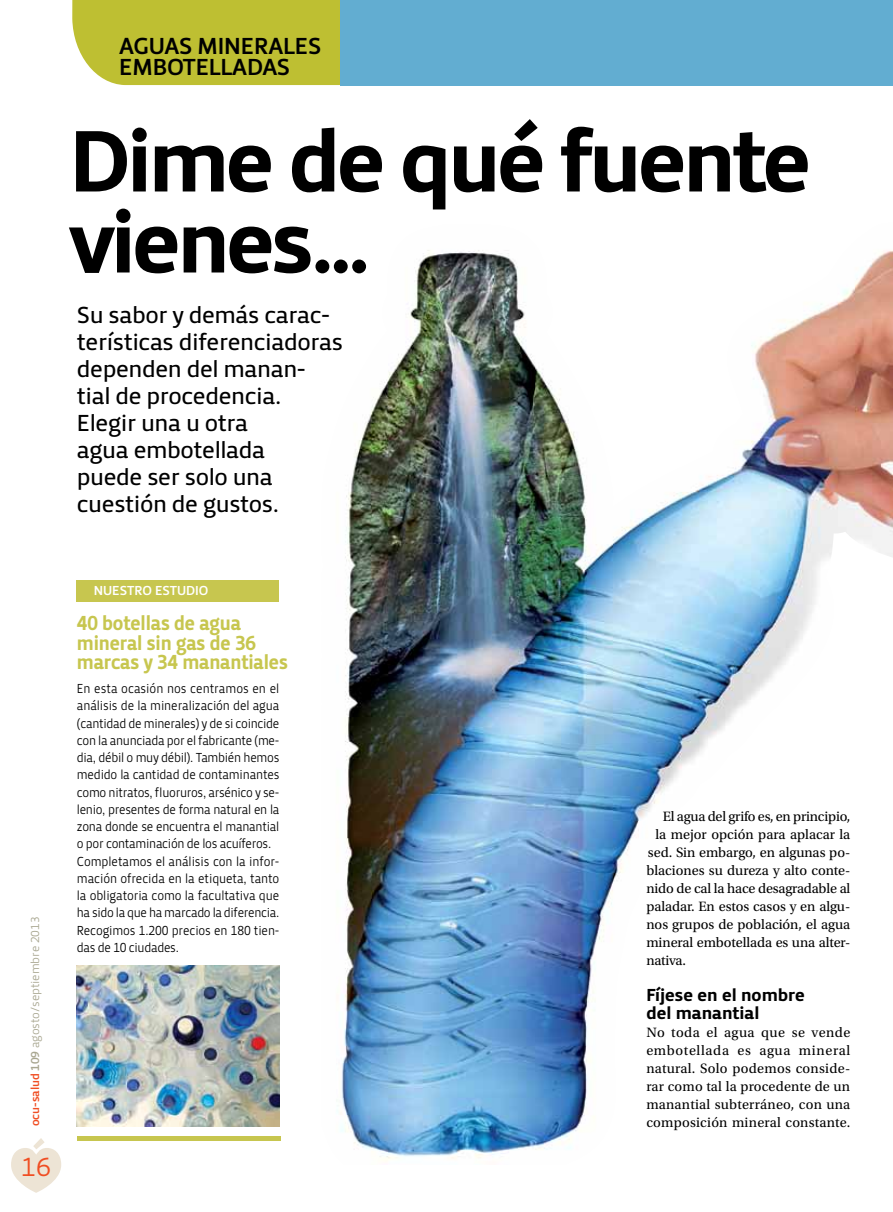
<style>
.page{position:relative;width:893px;height:1212px;background:#fff}
.page>*{position:absolute;margin:0;border:0;box-sizing:border-box;transform-origin:0 0}
.t1{font:90px/81px "Priva Pro Four";letter-spacing:-.04em;color:#000}
.t2{font:27px "Priva Pro One";color:#f04e23}
.t3{font:24px/27px "Priva Pro Two";letter-spacing:-.02em;color:#000}
.t4{font:24px/21px "Priva Pro Three";letter-spacing:-.005em;color:#000}
.t5{font:21px/19.5px "Priva Pro Four";letter-spacing:-.005em;color:#c7c64f;scale:.9 1}
.t6{font:18px/18px "Priva Pro Four";color:#000}
.t7{font:14.25px/18px "Utopia Std";letter-spacing:-.005em;color:#000;text-align:justify}
.t8{font:13.5px/17.2px "Priva Pro One";letter-spacing:-.025em;color:#000;scale:.9 1}
.t9{font:13.5px "Priva Pro Three";color:#fff}
.t10{font:12px "Priva Pro One";letter-spacing:-.01em;color:#a9a791}
.s1{font-family:"Priva Pro Three";color:#f04e23}
.s2{font-family:"Priva Pro Three"}
</style>
<div class="page">
<svg style="left:11px;top:1138px;width:50px;height:55px"></svg>
<img style="left:337px;top:250px;width:552px;height:912px">
<div style="left:72px;top:0;width:268px;height:85px;background:#bebf32"></div>
<div style="left:340px;top:0;width:553px;height:85px;background:#62add1"></div>
<div style="left:77px;top:580px;width:202px;height:21px;background:#c7c64f"></div>
<div style="left:77px;top:1136px;width:204px;height:5px;background:#c7c64f"></div>
<img style="left:77px;top:965px;width:202px;height:161px">
<h3 class="t4" style="left:119px;top:36px;width:204px">AGUAS MINERALES<br>EMBOTELLADAS</h3>
<h1 class="t1" style="left:70px;top:121px;width:743px">Dime de qué fuente vienes...</h1>
<h3 class="t3" style="left:77px;top:301px;width:268px">Su sabor y demás carac&shy;terísticas diferenciadoras dependen del manan&shy;tial de procedencia.<br>Elegir una u otra<br>agua embotellada<br>puede ser solo una cuestión de gustos.</h3>
<p class="t10" style="left:28px;top:1126px;width:211px;rotate:-90deg"><span class="s1">OCU-SALUD</span> <span class="s2">109</span> agosto/septiembre 2013</p>
<h2 class="t2" style="left:21px;top:1150px;width:32px">16</h2>
<p class="t9" style="left:94px;top:582px;width:10px">NUESTRO</p>
<p class="t9" style="left:155px;top:582px;width:9px">ESTUDIO</p>
<h3 class="t5" style="left:77px;top:613px;width:236px">40 botellas de agua mineral sin gas de 36 marcas y 34 manantiales</h3>
<p class="t8" style="left:77px;top:680px;width:227px">En esta ocasión nos centramos en el análisis de la mineralización del agua (cantidad de minerales) y de si coincide con la anunciada por el fabricante (me&shy;dia, débil o muy débil). También hemos medido la cantidad de contaminantes como nitratos, fluoruros, arsénico y se&shy;lenio, presentes de forma natural en la zona donde se encuentra el manantial o por contaminación de los acuíferos.<br>Completamos el análisis con la infor&shy;mación ofrecida en la etiqueta, tanto la obligatoria como la facultativa que ha sido la que ha marcado la diferencia.<br>Recogimos 1.200 precios en 180 tien&shy;das de 10 ciudades.</p>
<p class="t7" style="left:663px;top:807px;width:189px">El agua del grifo es, en principio,</p>
<p class="t7" style="left:655px;top:825px;width:197px">la mejor opción para aplacar la</p>
<p class="t7" style="left:648px;top:843px;width:204px">sed. Sin embargo, en algunas po-</p>
<p class="t7" style="left:646px;top:861px;width:206px">blaciones su dureza y alto conte-</p>
<p class="t7" style="left:646px;top:879px;width:206px">nido de cal la hace desagradable al</p>
<p class="t7" style="left:646px;top:897px;width:205px">paladar. En estos casos y en algu-</p>
<p class="t7" style="left:646px;top:915px;width:205px">nos grupos de población, el agua</p>
<p class="t7" style="left:646px;top:933px;width:206px">mineral embotellada es una alter-</p>
<p class="t7" style="left:646px;top:951px;width:41px">nativa.</p>
<h3 class="t6" style="left:646px;top:985px;width:160px">Fíjese en el nombre del manantial</h3>
<p class="t7" style="left:646px;top:1023px;width:206px">No toda el agua que se vende embotellada es agua mineral natural. Solo podemos conside&shy;rar como tal la procedente de un manantial subterráneo, con una composición mineral constante.</p>
</div>
